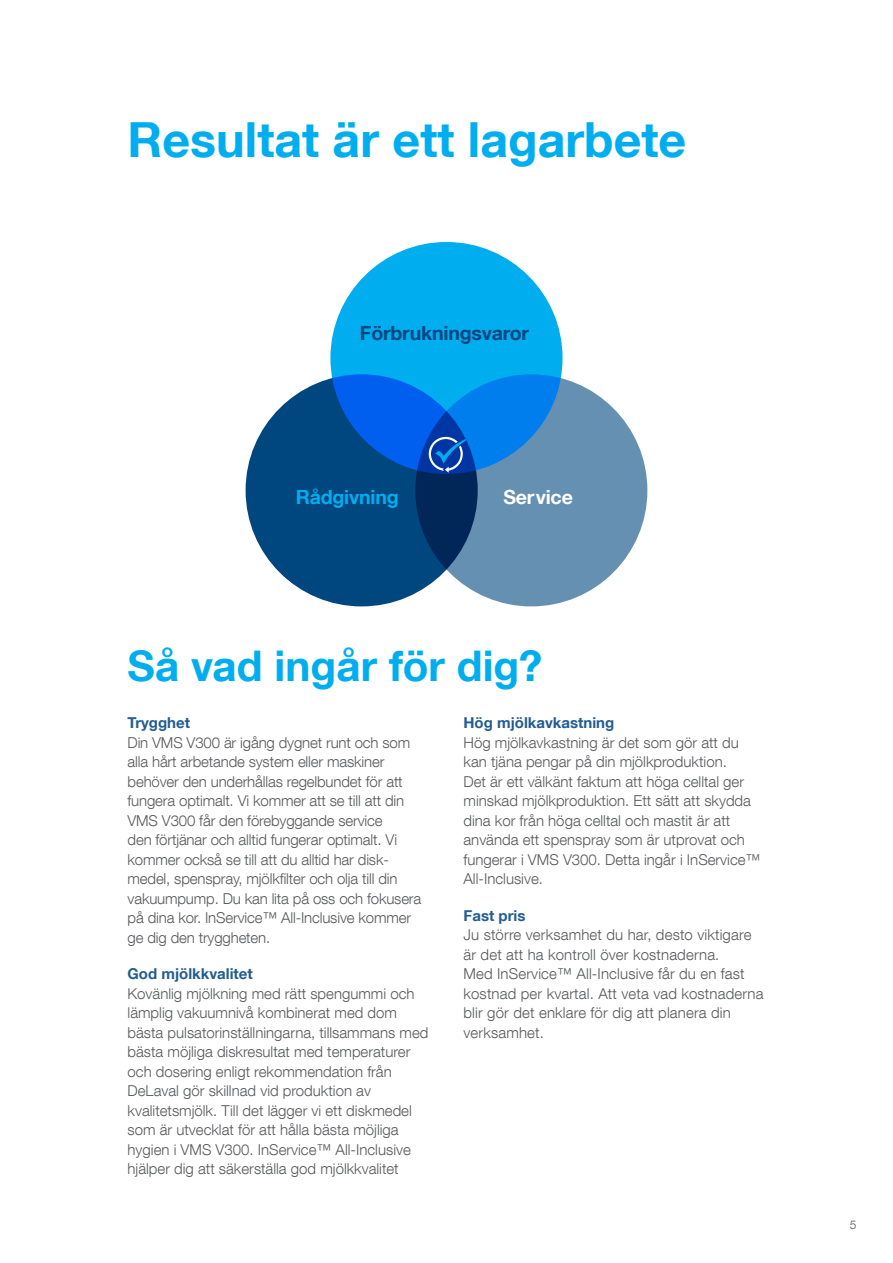
<style>
.page{position:relative;width:893px;height:1263px;background:#fff}
.page>*{position:absolute;margin:0;border:0;box-sizing:border-box;transform-origin:0 0}
.t1{font:700 48.3px "Helvetica Neue LT Com";color:#00aeef}
.t2{font:700 42.3px "Helvetica Neue LT Com";color:#00aeef}
.t3{font:700 19.5px "Helvetica Neue LT Com";letter-spacing:-.01em;color:#00467f}
.t4{font:700 19.5px "Helvetica Neue LT Com";letter-spacing:-.01em;color:#00aeef}
.t5{font:700 19.5px "Helvetica Neue LT Com";letter-spacing:-.01em;color:#fff}
.t6{font:300 15px/19.5px "Helvetica Neue LT Com";color:#58595b}
.t7{font:700 15px "Helvetica Neue LT Com";color:#235d92}
.t8{font:300 12px "Helvetica Neue LT Com";color:#58595b}
</style>
<div class="page">
<div style="left:246px;top:374px;width:232px;height:232px;background:#00467f;border-radius:50%"></div>
<svg style="left:415px;top:374px;width:232px;height:232px;background:#5982a6"></svg>
<svg style="left:330px;top:242px;width:233px;height:232px;background:#0197ec"></svg>
<svg style="left:429px;top:437px;width:37px;height:36px"></svg>
<h1 class="t1" style="left:128px;top:109px;width:560px">Resultat är ett lagarbete</h1>
<h3 class="t3" style="left:360px;top:321px;width:171px">Förbrukningsvaror</h3>
<h3 class="t4" style="left:296px;top:485px;width:104px">Rådgivning</h3>
<h3 class="t5" style="left:503px;top:485px;width:71px">Service</h3>
<h2 class="t2" style="left:128px;top:639px;width:416px">Så vad ingår för dig?</h2>
<p class="t7" style="left:128px;top:713px;width:64px">Trygghet</p>
<p class="t6" style="left:128px;top:732px;width:295px">Din VMS V300 är igång dygnet runt och som alla hårt arbetande system eller maskiner behöver den underhållas regelbundet för att fungera optimalt. Vi kommer att se till att din VMS V300 får den förebyggande service<br>den förtjänar och alltid fungerar optimalt. Vi kommer också se till att du alltid har disk&shy;medel, spenspray, mjölkfilter och olja till din vakuumpump. Du kan lita på oss och fokusera på dina kor. InService™ All-Inclusive kommer ge dig den tryggheten.</p>
<p class="t7" style="left:128px;top:964px;width:127px">God mjölkkvalitet</p>
<p class="t6" style="left:128px;top:983px;width:302px">Kovänlig mjölkning med rätt spengummi och lämplig vakuumnivå kombinerat med dom bästa pulsatorinställningarna, tillsammans med bästa möjliga diskresultat med temperaturer och dosering enligt rekommendation från DeLaval gör skillnad vid produktion av kvalitetsmjölk. Till det lägger vi ett diskmedel som är utvecklat för att hålla bästa möjliga hygien i VMS V300. InService™ All-Inclusive hjälper dig att säkerställa god mjölkkvalitet</p>
<p class="t7" style="left:463px;top:713px;width:152px">Hög mjölkavkastning</p>
<p class="t6" style="left:463px;top:732px;width:298px">Hög mjölkavkastning är det som gör att du kan tjäna pengar på din mjölkproduktion.<br>Det är ett välkänt faktum att höga celltal ger minskad mjölkproduktion. Ett sätt att skydda dina kor från höga celltal och mastit är att använda ett spenspray som är utprovat och fungerar i VMS V300. Detta ingår i InService™ All-Inclusive.</p>
<p class="t7" style="left:463px;top:906px;width:63px">Fast pris</p>
<p class="t6" style="left:463px;top:925px;width:302px">Ju större verksamhet du har, desto viktigare är det att ha kontroll över kostnaderna.<br>Med InService™ All-Inclusive får du en fast kostnad per kvartal. Att veta vad kostnaderna blir gör det enklare för dig att planera din verksamhet.</p>
<p class="t8" style="left:850px;top:1217px;width:8px">5</p>
</div>
